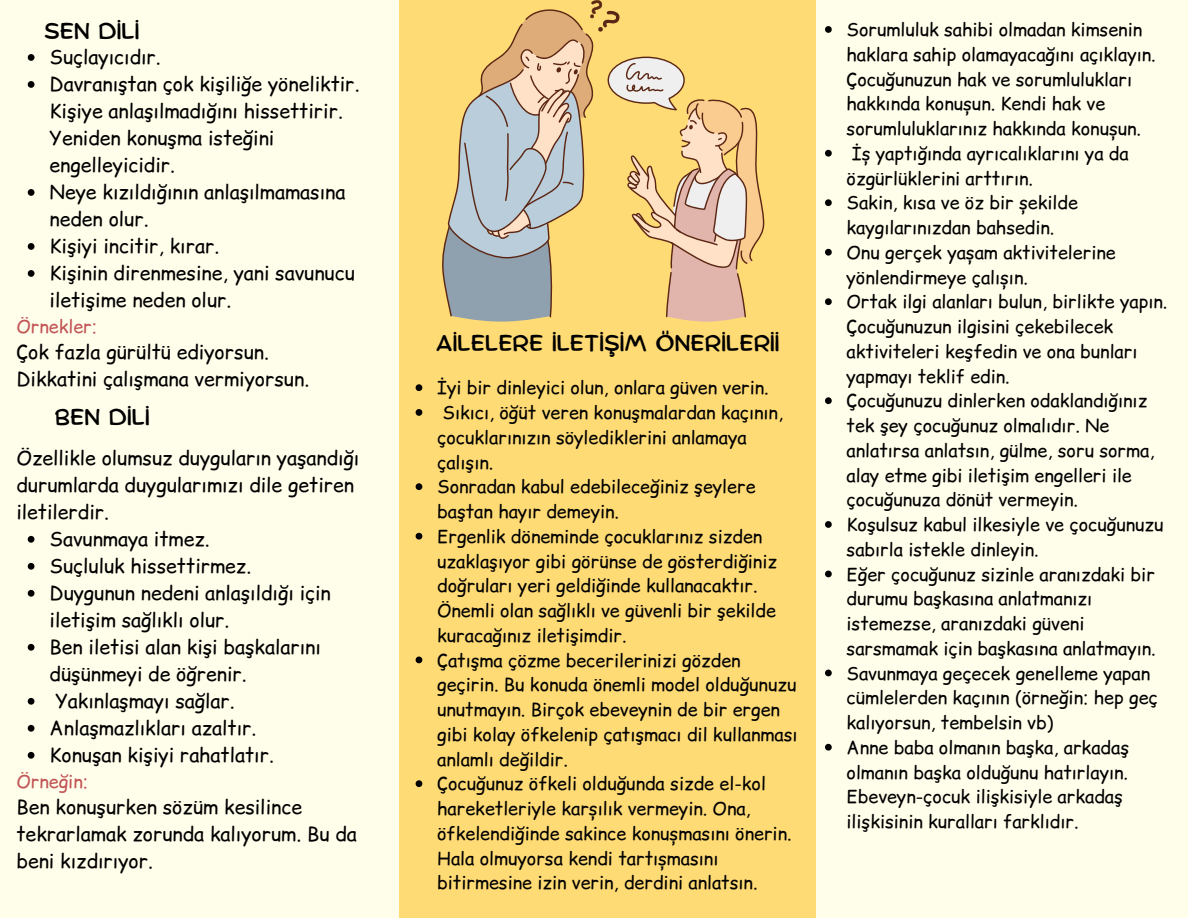
<style>
.page{position:relative;width:1188px;height:918px;background:#fffeeb}
.page>*{position:absolute;margin:0;border:0;box-sizing:border-box;transform-origin:0 0}
.t1{font:22.5px "Comica";color:#000}
.t2{font:19.5px/27px "Comic Relief";color:#000}
.t3{font:18px/24.8px "Comic Relief";color:#000}
.t4{font:18px "Comic Relief";color:#c25556}
</style>
<div class="page">
<div style="left:400px;top:0;width:416px;height:918px;background:#ffdb75"></div>
<svg style="left:28px;top:54px;width:6px;height:7px"></svg>
<svg style="left:28px;top:81px;width:6px;height:7px"></svg>
<svg style="left:28px;top:189px;width:6px;height:7px"></svg>
<svg style="left:28px;top:243px;width:6px;height:7px"></svg>
<svg style="left:28px;top:270px;width:6px;height:7px"></svg>
<svg style="left:28px;top:536px;width:6px;height:7px"></svg>
<svg style="left:28px;top:563px;width:6px;height:7px"></svg>
<svg style="left:28px;top:590px;width:6px;height:7px"></svg>
<svg style="left:28px;top:644px;width:6px;height:7px"></svg>
<svg style="left:28px;top:698px;width:6px;height:7px"></svg>
<svg style="left:28px;top:725px;width:6px;height:7px"></svg>
<svg style="left:28px;top:752px;width:6px;height:7px"></svg>
<svg style="left:442px;top:0;width:323px;height:322px"></svg>
<svg style="left:416px;top:384px;width:6px;height:7px"></svg>
<svg style="left:416px;top:409px;width:6px;height:7px"></svg>
<svg style="left:416px;top:483px;width:6px;height:7px"></svg>
<svg style="left:416px;top:533px;width:6px;height:7px"></svg>
<svg style="left:416px;top:657px;width:6px;height:6px"></svg>
<svg style="left:416px;top:780px;width:6px;height:7px"></svg>
<svg style="left:825px;top:26px;width:7px;height:7px"></svg>
<svg style="left:825px;top:150px;width:7px;height:7px"></svg>
<svg style="left:825px;top:199px;width:7px;height:7px"></svg>
<svg style="left:825px;top:249px;width:7px;height:7px"></svg>
<svg style="left:825px;top:298px;width:7px;height:7px"></svg>
<svg style="left:825px;top:397px;width:7px;height:7px"></svg>
<svg style="left:825px;top:521px;width:7px;height:7px"></svg>
<svg style="left:825px;top:571px;width:7px;height:6px"></svg>
<svg style="left:825px;top:670px;width:7px;height:6px"></svg>
<svg style="left:825px;top:744px;width:7px;height:7px"></svg>
<p class="t1" style="left:44px;top:17px;width:97px">SEN DİLİ</p>
<p class="t2" style="left:50px;top:43px;width:311px">Suçlayıcıdır.<br>Davranıştan çok kişiliğe yöneliktir.<br>Kişiye anlaşılmadığını hissettirir.<br>Yeniden konuşma isteğini engelleyicidir.<br>Neye kızıldığının anlaşılmamasına neden olur.<br>Kişiyi incitir, kırar.<br>Kişinin direnmesine, yani savunucu iletişime neden olur.</p>
<p class="t4" style="left:16px;top:313px;width:82px">Örnekler:</p>
<p class="t2" style="left:16px;top:338px;width:294px">Çok fazla gürültü ediyorsun.<br>Dikkatini çalışmana vermiyorsun.</p>
<p class="t1" style="left:55px;top:404px;width:97px">BEN DİLİ</p>
<p class="t2" style="left:16px;top:444px;width:344px">Özellikle olumsuz duyguların yaşandığı</p>
<p class="t2" style="left:16px;top:471px;width:339px">durumlarda duygularımızı dile getiren</p>
<p class="t2" style="left:16px;top:498px;width:94px">iletilerdir.</p>
<p class="t2" style="left:50px;top:525px;width:162px">Savunmaya itmez.</p>
<p class="t2" style="left:50px;top:552px;width:203px">Suçluluk hissettirmez.</p>
<p class="t2" style="left:50px;top:579px;width:283px">Duygunun nedeni anlaşıldığı için</p>
<p class="t2" style="left:50px;top:606px;width:181px">iletişim sağlıklı olur.</p>
<p class="t2" style="left:50px;top:633px;width:273px">Ben iletisi alan kişi başkalarını</p>
<p class="t2" style="left:50px;top:660px;width:199px">düşünmeyi de öğrenir.</p>
<p class="t2" style="left:55px;top:687px;width:181px">Yakınlaşmayı sağlar.</p>
<p class="t2" style="left:50px;top:714px;width:208px">Anlaşmazlıkları azaltır.</p>
<p class="t2" style="left:50px;top:741px;width:226px">Konuşan kişiyi rahatlatır.</p>
<p class="t4" style="left:16px;top:768px;width:73px">Örneğin:</p>
<p class="t2" style="left:16px;top:793px;width:342px">Ben konuşurken sözüm kesilince tekrarlamak zorunda kalıyorum. Bu da beni kızdırıyor.</p>
<p class="t1" style="left:436px;top:329px;width:345px">AİLELERE İLETİŞİM ÖNERİLERİİ</p>
<p class="t3" style="left:437px;top:375px;width:362px">İyi bir dinleyici olun, onlara güven verin.<br>Sıkıcı, öğüt veren konuşmalardan kaçının, çocuklarınızın söylediklerini anlamaya çalışın.<br>Sonradan kabul edebileceğiniz şeylere baştan hayır demeyin.<br>Ergenlik döneminde çocuklarınız sizden uzaklaşıyor gibi görünse de gösterdiğiniz doğruları yeri geldiğinde kullanacaktır.<br>Önemli olan sağlıklı ve güvenli bir şekilde kuracağınız iletişimdir.<br>Çatışma çözme becerilerinizi gözden geçirin. Bu konuda önemli model olduğunuzu unutmayın. Birçok ebeveynin de bir ergen gibi kolay öfkelenip çatışmacı dil kullanması anlamlı değildir.<br>Çocuğunuz öfkeli olduğunda sizde el-kol hareketleriyle karșılık vermeyin. Ona, öfkelendiğinde sakince konușmasını önerin.<br>Hala olmuyorsa kendi tartıșmasını bitirmesine izin verin, derdini anlatsın.</p>
<p class="t3" style="left:847px;top:17px;width:322px">Sorumluluk sahibi olmadan kimsenin haklara sahip olamayacağını açıklayın.<br>Çocuğunuzun hak ve sorumlulukları hakkında konușun. Kendi hak ve sorumluluklarınız hakkında konușun.<br>İș yaptığında ayrıcalıklarını ya da özgürlüklerini arttırın.<br>Sakin, kısa ve öz bir șekilde kaygılarınızdan bahsedin.<br>Onu gerçek yașam aktivitelerine yönlendirmeye çalıșın.<br>Ortak ilgi alanları bulun, birlikte yapın.<br>Çocuğunuzun ilgisini çekebilecek aktiviteleri keşfedin ve ona bunları yapmayı teklif edin.<br>Çocuğunuzu dinlerken odaklandığınız tek şey çocuğunuz olmalıdır. Ne anlatırsa anlatsın, gülme, soru sorma, alay etme gibi iletişim engelleri ile çocuğunuza dönüt vermeyin.<br>Koşulsuz kabul ilkesiyle ve çocuğunuzu sabırla istekle dinleyin.<br>Eğer çocuğunuz sizinle aranızdaki bir durumu başkasına anlatmanızı istemezse, aranızdaki güveni sarsmamak için başkasına anlatmayın.<br>Savunmaya geçecek genelleme yapan cümlelerden kaçının (örneğin: hep geç kalıyorsun, tembelsin vb)<br>Anne baba olmanın başka, arkadaş olmanın başka olduğunu hatırlayın.<br>Ebeveyn-çocuk ilişkisiyle arkadaş ilişkisinin kuralları farklıdır.</p>
</div>
